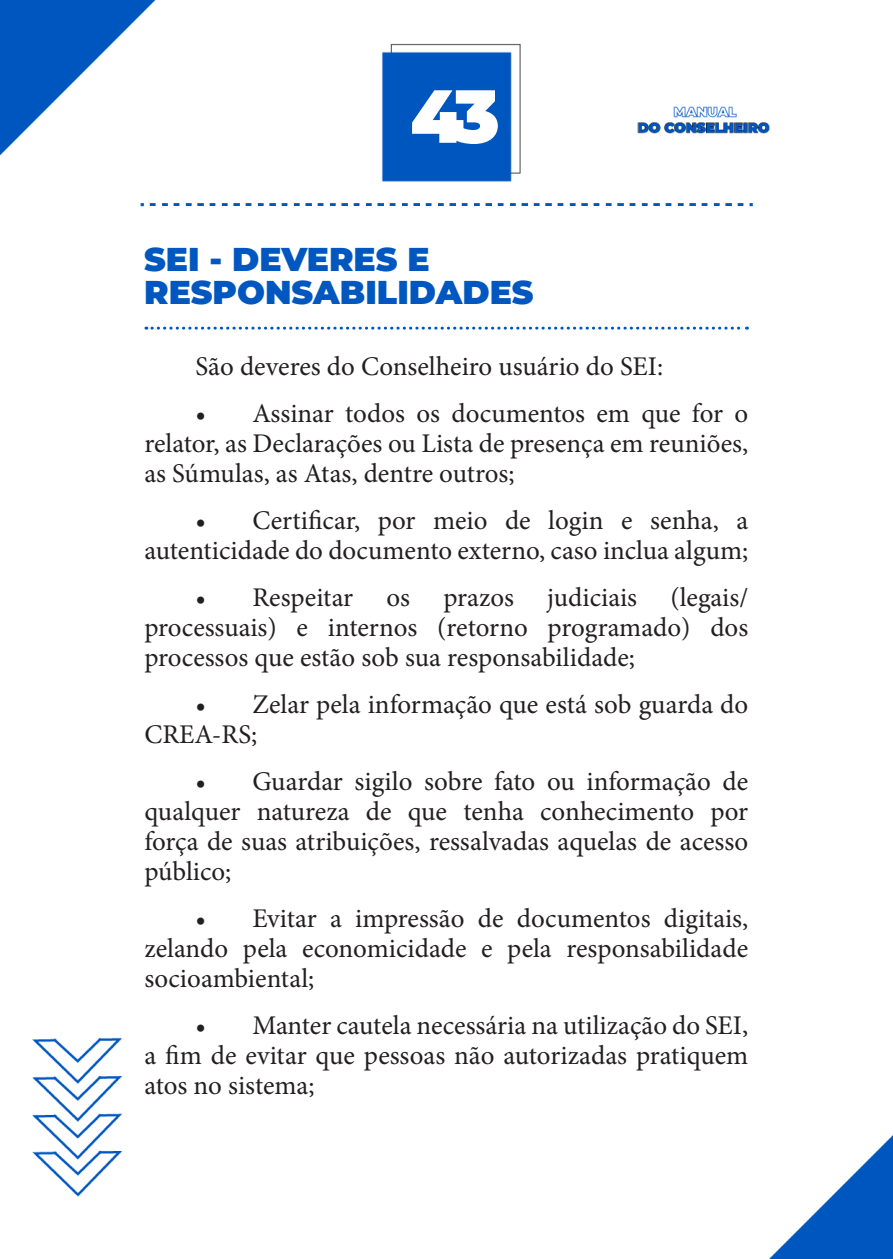
<style>
.page{position:relative;width:893px;height:1259px;background:#fff}
.page>*{position:absolute;margin:0;border:0;box-sizing:border-box;transform-origin:0 0}
.t1{font:900 75px "Montserrat";color:#fff}
.Título{font:900 33px/33px "Montserrat";color:#0057bf}
.Texto_Comum{font:27px/30px "Minion Pro";color:#231f20;text-align:justify}
</style>
<div class="page">
<img style="left:0;top:0;width:893px;height:1259px">
<svg style="left:146px;top:327px;width:601px;height:3px"></svg>
<h1 class="t1" style="left:410px;top:60px;width:91px">43</h1>
<p class="Título" style="left:144px;top:241px;width:391px">SEI - DEVERES E<br>RESPONSABILIDADES</p>
<p class="Texto_Comum" style="left:195px;top:351px;width:469px">São deveres do Conselheiro usuário do SEI:</p>
<p class="Texto_Comum" style="left:144px;top:398px;width:605px;text-indent:51px">• Assinar todos os documentos em que for o relator, as Declarações ou Lista de presença em reuniões, as Súmulas, as Atas, dentre outros;</p>
<p class="Texto_Comum" style="left:144px;top:505px;width:605px;text-align:right">• Certificar, por meio de login e senha, a autenticidade do documento externo, caso inclua algum;</p>
<p class="Texto_Comum" style="left:144px;top:582px;width:605px;text-indent:51px">• Respeitar os prazos judiciais (legais/ processuais) e internos (retorno programado) dos processos que estão sob sua responsabilidade;</p>
<p class="Texto_Comum" style="left:144px;top:689px;width:605px;text-indent:51px">• Zelar pela informação que está sob guarda do<br>CREA-RS;</p>
<p class="Texto_Comum" style="left:144px;top:766px;width:605px;text-indent:51px">• Guardar sigilo sobre fato ou informação de qualquer natureza de que tenha conhecimento por força de suas atribuições, ressalvadas aquelas de acesso público;</p>
<p class="Texto_Comum" style="left:144px;top:903px;width:605px;text-indent:51px">• Evitar a impressão de documentos digitais, zelando pela economicidade e pela responsabilidade socioambiental;</p>
<p class="Texto_Comum" style="left:144px;top:1010px;width:605px;text-indent:51px">• Manter cautela necessária na utilização do SEI, a fim de evitar que pessoas não autorizadas pratiquem atos no sistema;</p>
</div>
